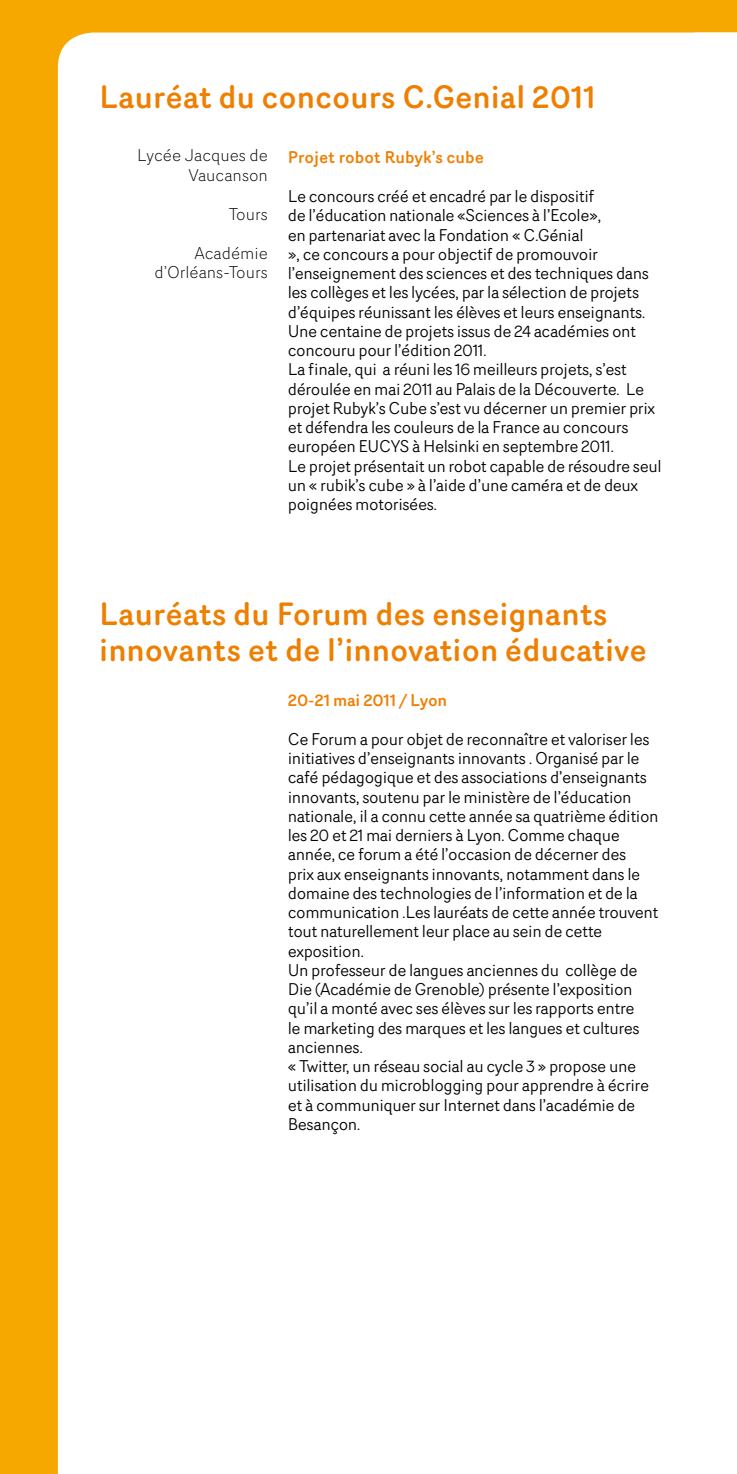
<style>
.page{position:relative;width:737px;height:1474px;background:#fff}
.page>*{position:absolute;margin:0;border:0;box-sizing:border-box;transform-origin:0 0}
.t1{font:500 31.5px/36.8px "Router";color:#ee7f00}
.t2{font:16.62px/19.2px "Router";letter-spacing:-.025em;color:#000}
.t3{font:300 16.62px/19.2px "Router";color:#000;text-align:right}
.t4{font:500 16.62px "Router";letter-spacing:-.005em;color:#ee7f00}
</style>
<div class="page">
<div style="left:0;top:0;width:737px;height:1473px;background:#f7a800"></div>
<div style="left:58px;top:33px;width:604px;height:1440px;background:#fff"></div>
<div style="left:662px;top:33px;width:75px;height:1440px;background:#fff"></div>
<h1 class="t1" style="left:99px;top:78px;width:498px">Lauréat du concours C.Genial 2011</h1>
<p class="t3" style="left:137px;top:145px;width:132px">Lycée Jacques de<br>Vaucanson</p>
<p class="t3" style="left:229px;top:204px;width:41px">Tours</p>
<p class="t3" style="left:154px;top:243px;width:115px">Académie d’Orléans-Tours</p>
<p class="t4" style="left:288px;top:144px;width:197px">Projet robot Rubyk’s cube</p>
<p class="t2" style="left:288px;top:186px;width:375px">Le concours créé et encadré par le dispositif<br>de l’éducation nationale «Sciences à l’Ecole»,<br>en partenariat avec la Fondation « C.Génial<br>», ce concours a pour objectif de promouvoir l’enseignement des sciences et des techniques dans les collèges et les lycées, par la sélection de projets d’équipes réunissant les élèves et leurs enseignants.<br>Une centaine de projets issus de 24 académies ont concouru pour l’édition 2011.<br>La finale, qui a réuni les 16 meilleurs projets, s’est déroulée en mai 2011 au Palais de la Découverte. Le projet Rubyk’s Cube s’est vu décerner un premier prix et défendra les couleurs de la France au concours européen EUCYS à Helsinki en septembre 2011.<br>Le projet présentait un robot capable de résoudre seul un « rubik’s cube » à l’aide d’une caméra et de deux poignées motorisées.</p>
<h1 class="t1" style="left:99px;top:594px;width:549px">Lauréats du Forum des enseignants innovants et de l’innovation éducative</h1>
<p class="t4" style="left:288px;top:687px;width:161px">20-21 mai 2011 / Lyon</p>
<p class="t2" style="left:288px;top:729px;width:372px">Ce Forum a pour objet de reconnaître et valoriser les initiatives d’enseignants innovants . Organisé par le café pédagogique et des associations d’enseignants innovants, soutenu par le ministère de l’éducation nationale, il a connu cette année sa quatrième édition les 20 et 21 mai derniers à Lyon. Comme chaque année, ce forum a été l’occasion de décerner des<br>prix aux enseignants innovants, notamment dans le domaine des technologies de l’information et de la communication .Les lauréats de cette année trouvent tout naturellement leur place au sein de cette exposition.<br>Un professeur de langues anciennes du collège de Die (Académie de Grenoble) présente l’exposition qu’il a monté avec ses élèves sur les rapports entre<br>le marketing des marques et les langues et cultures anciennes.<br>« Twitter, un réseau social au cycle 3 » propose une utilisation du microblogging pour apprendre à écrire et à communiquer sur Internet dans l’académie de Besançon.</p>
</div>
